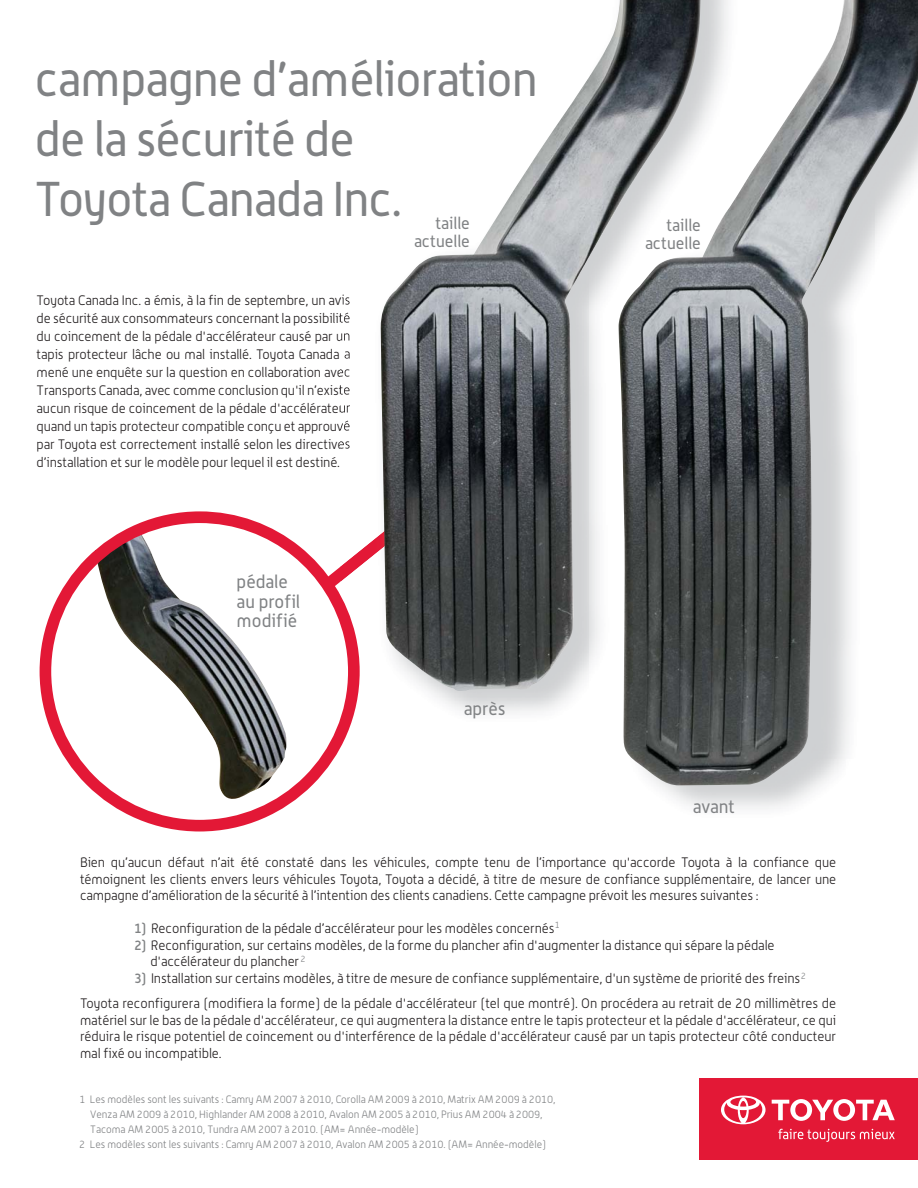
<style>
.page{position:relative;width:918px;height:1188px;background:#fff}
.page>*{position:absolute;margin:0;border:0;box-sizing:border-box;transform-origin:0 0}
.t1{font:48px/60px "Alwyn";letter-spacing:-.02em;color:#808284}
.t2{font:18px/19.5px "Alwyn";color:#808284}
.t3{font:16.5px/18px "Alwyn";color:#808284;text-align:right}
.t4{font:300 13.5px/18px "Alwyn";letter-spacing:-.005em;color:#231f20;text-align:justify}
.t5{font:300 10.5px "Alwyn";letter-spacing:-.005em;color:#808284}
.t6{font:300 9px "Alwyn";color:#808284}
.s1{font-weight:500;color:#808284}
</style>
<div class="page">
<svg style="left:341px;top:294px;width:9px;height:47px"></svg>
<svg style="left:341px;top:351px;width:9px;height:44px"></svg>
<svg style="left:341px;top:405px;width:9px;height:44px"></svg>
<img style="left:360px;top:534px;width:21px;height:32px">
<img style="left:623px;top:0;width:295px;height:785px">
<img style="left:381px;top:0;width:329px;height:691px">
<svg style="left:40px;top:511px;width:320px;height:321px"></svg>
<div style="left:699px;top:1078px;width:219px;height:81px;background:#e31836"></div>
<svg style="left:721px;top:1096px;width:45px;height:28px"></svg>
<svg style="left:772px;top:1099px;width:123px;height:22px"></svg>
<svg style="left:778px;top:1129px;width:117px;height:13px"></svg>
<h1 class="t1" style="left:35px;top:52px;width:504px">campagne d’amélioration de la sécurité de<br>Toyota Canada Inc.</h1>
<p class="t3" style="left:414px;top:215px;width:57px">taille actuelle</p>
<p class="t3" style="left:645px;top:217px;width:57px">taille actuelle</p>
<p class="t4" style="left:37px;top:292px;width:315px">Toyota Canada Inc. a émis, à la fin de septembre, un avis de sécurité aux consommateurs concernant la possibilité du coincement de la pédale d'accélérateur causé par un tapis protecteur lâche ou mal installé. Toyota Canada a mené une enquête sur la question en collaboration avec Transports Canada, avec comme conclusion qu'il n’existe aucun risque de coincement de la pédale d'accélérateur quand un tapis protecteur compatible conçu et approuvé par Toyota est correctement installé selon les directives d’installation et sur le modèle pour lequel il est destiné.</p>
<h2 class="t2" style="left:237px;top:573px;width:65px">pédale au profil modifié</h2>
<h2 class="t2" style="left:464px;top:700px;width:43px">après</h2>
<h2 class="t2" style="left:693px;top:798px;width:44px">avant</h2>
<p class="t4" style="left:80px;top:855px;width:758px;line-height:16.5px">Bien qu’aucun défaut n’ait été constaté dans les véhicules, compte tenu de l’importance qu'accorde Toyota à la confiance que témoignent les clients envers leurs véhicules Toyota, Toyota a décidé, à titre de mesure de confiance supplémentaire, de lancer une campagne d’amélioration de la sécurité à l’intention des clients canadiens. Cette campagne prévoit les mesures suivantes :</p>
<p class="t4" style="left:134px;top:920px;width:422px"><span class="s1">1)</span> Reconfiguration de la pédale d’accélérateur pour les modèles concernés</p>
<p class="t4" style="left:150px;top:938px;width:626px;line-height:16.5px;text-indent:-16px"><span class="s1">2)</span> Reconfiguration, sur certains modèles, de la forme du plancher afin d'augmenter la distance qui sépare la pédale d'accélérateur du plancher</p>
<p class="t4" style="left:80px;top:966px;width:758px;line-height:25.5px;text-indent:54px"><span class="s1">3)</span> Installation sur certains modèles, à titre de mesure de confiance supplémentaire, d'un système de priorité des freins<br>Toyota reconfigurera (modifiera la forme) de la pédale d'accélérateur (tel que montré). On procédera au retrait de 20 millimètres de</p>
<p class="t4" style="left:80px;top:1013px;width:758px;line-height:16.5px">matériel sur le bas de la pédale d'accélérateur, ce qui augmentera la distance entre le tapis protecteur et la pédale d'accélérateur, ce qui réduira le risque potentiel de coincement ou d'interférence de la pédale d'accélérateur causé par un tapis protecteur côté conducteur mal fixé ou incompatible.</p>
<p class="t6" style="left:555px;top:921px;width:7px">1</p>
<p class="t6" style="left:301px;top:955px;width:7px">2</p>
<p class="t6" style="left:801px;top:972px;width:7px">2</p>
<p class="t5" style="left:80px;top:1095px;width:478px">1 Les modèles sont les suivants : Camry AM 2007 à 2010, Corolla AM 2009 à 2010, Matrix AM 2009 à 2010,</p>
<p class="t5" style="left:90px;top:1110px;width:454px">Venza AM 2009 à 2010, Highlander AM 2008 à 2010, Avalon AM 2005 à 2010, Prius AM 2004 à 2009,</p>
<p class="t5" style="left:90px;top:1125px;width:330px">Tacoma AM 2005 à 2010, Tundra AM 2007 à 2010. (AM= Année-modèle)</p>
<p class="t5" style="left:80px;top:1140px;width:468px">2 Les modèles sont les suivants : Camry AM 2007 à 2010, Avalon AM 2005 à 2010. (AM= Année-modèle)</p>
</div>
